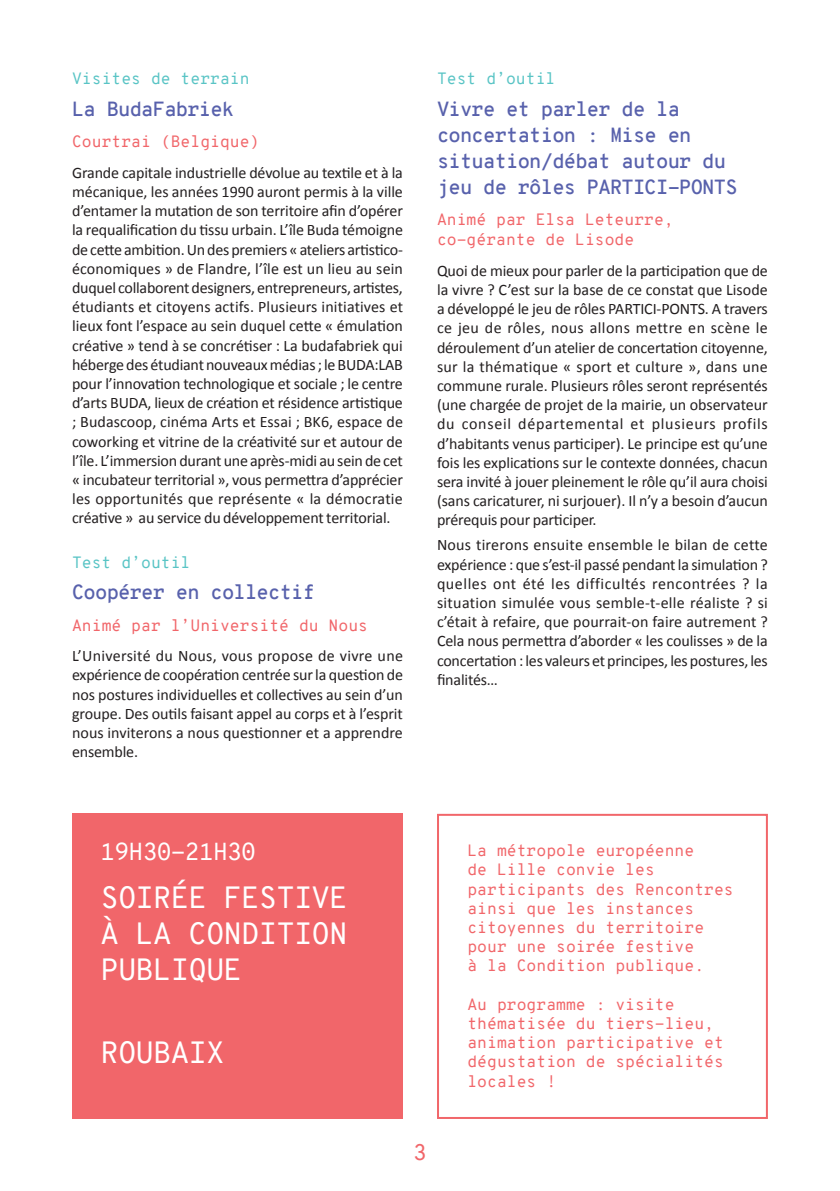
<style>
.page{position:relative;width:840px;height:1191px;background:#fff}
.page>*{position:absolute;margin:0;border:0;box-sizing:border-box;transform-origin:0 0}
.t1{font:30px/36px "Overpass Mono";letter-spacing:-.03em;color:#fff;text-align:justify}
.t2{font:24px "Overpass Mono";letter-spacing:-.03em;color:#fff}
.t3{font:22px "Overpass Mono";color:#f1666a}
.t4{font:600 20px/26px "Overpass Mono";letter-spacing:-.04em;color:#5861ac}
.t5{font:16px/19.2px "Calibri";letter-spacing:-.01em;color:#231f20;text-align:justify}
.t6{font:16px/19.2px "Overpass Mono";color:#f1666a}
.t7{font:16px "Overpass Mono";color:#59c4c5}
</style>
<div class="page">
<div style="left:72px;top:814px;width:331px;height:305px;background:#f1666a"></div>
<div style="left:437px;top:814px;width:330px;height:305px;border:2px solid #f1666a"></div>
<p class="t7" style="left:72px;top:67px;width:179px">Visites de terrain</p>
<p class="t4" style="left:72px;top:96px;width:164px">La BudaFabriek</p>
<p class="t6" style="left:72px;top:132px;width:189px">Courtrai (Belgique)</p>
<p class="t5" style="left:72px;top:163px;width:332px">Grande capitale industrielle dévolue au textile et à la mécanique, les années 1990 auront permis à la ville d’entamer la mutation de son territoire afin d’opérer la requalification du tissu urbain. L’île Buda témoigne de cette ambition. Un des premiers « ateliers artistico&shy;économiques » de Flandre, l’île est un lieu au sein duquel collaborent designers, entrepreneurs, artistes, étudiants et citoyens actifs. Plusieurs initiatives et lieux font l’espace au sein duquel cette « émulation créative » tend à se concrétiser : La budafabriek qui héberge des étudiant nouveaux médias ; le BUDA:LAB pour l’innovation technologique et sociale ; le centre d’arts BUDA, lieux de création et résidence artistique ; Budascoop, cinéma Arts et Essai ; BK6, espace de coworking et vitrine de la créativité sur et autour de l’île. L’immersion durant une après-midi au sein de cet « incubateur territorial », vous permettra d’apprécier les opportunités que représente « la démocratie créative » au service du développement territorial.</p>
<p class="t7" style="left:72px;top:550px;width:120px">Test d’outil</p>
<p class="t4" style="left:72px;top:579px;width:244px">Coopérer en collectif</p>
<p class="t6" style="left:72px;top:615px;width:297px">Animé par l’Université du Nous</p>
<p class="t5" style="left:72px;top:646px;width:332px">L’Université du Nous, vous propose de vivre une expérience de coopération centrée sur la question de nos postures individuelles et collectives au sein d’un groupe. Des outils faisant appel au corps et à l’esprit nous inviterons a nous questionner et a apprendre ensemble.</p>
<p class="t7" style="left:437px;top:67px;width:120px">Test d’outil</p>
<p class="t4" style="left:437px;top:96px;width:302px">Vivre et parler de la concertation : Mise en situation/débat autour du jeu de rôles PARTICI-PONTS</p>
<p class="t6" style="left:437px;top:210px;width:238px;line-height:20px">Animé par Elsa Leteurre, co-gérante de Lisode</p>
<p class="t5" style="left:437px;top:261px;width:332px">Quoi de mieux pour parler de la participation que de la vivre ? C’est sur la base de ce constat que Lisode a développé le jeu de rôles PARTICI-PONTS. A travers ce jeu de rôles, nous allons mettre en scène le déroulement d’un atelier de concertation citoyenne, sur la thématique « sport et culture », dans une commune rurale. Plusieurs rôles seront représentés (une chargée de projet de la mairie, un observateur du conseil départemental et plusieurs profils d’habitants venus participer). Le principe est qu’une fois les explications sur le contexte données, chacun sera invité à jouer pleinement le rôle qu’il aura choisi (sans caricaturer, ni surjouer). Il n’y a besoin d’aucun prérequis pour participer.</p>
<p class="t5" style="left:437px;top:535px;width:332px">Nous tirerons ensuite ensemble le bilan de cette expérience : que s’est-il passé pendant la simulation ? quelles ont été les difficultés rencontrées ? la situation simulée vous semble-t-elle réaliste ? si c’était à refaire, que pourrait-on faire autrement ?<br>Cela nous permettra d’aborder « les coulisses » de la concertation : les valeurs et principes, les postures, les finalités…</p>
<h2 class="t2" style="left:100px;top:834px;width:157px">19H30-21H30</h2>
<h1 class="t1" style="left:100px;top:879px;width:249px">SOIRÉE FESTIVE À LA CONDITION PUBLIQUE</h1>
<h1 class="t1" style="left:100px;top:1034px;width:125px">ROUBAIX</h1>
<h3 class="t3" style="left:413px;top:1136px;width:15px">3</h3>
<p class="t6" style="left:467px;top:841px;width:268px">La métropole européenne<br>de Lille convie les participants des Rencontres ainsi que les instances citoyennes du territoire pour une soirée festive<br>à la Condition publique.</p>
<p class="t6" style="left:467px;top:994px;width:258px">Au programme : visite thématisée du tiers-lieu, animation participative et dégustation de spécialités locales !</p>
</div>
